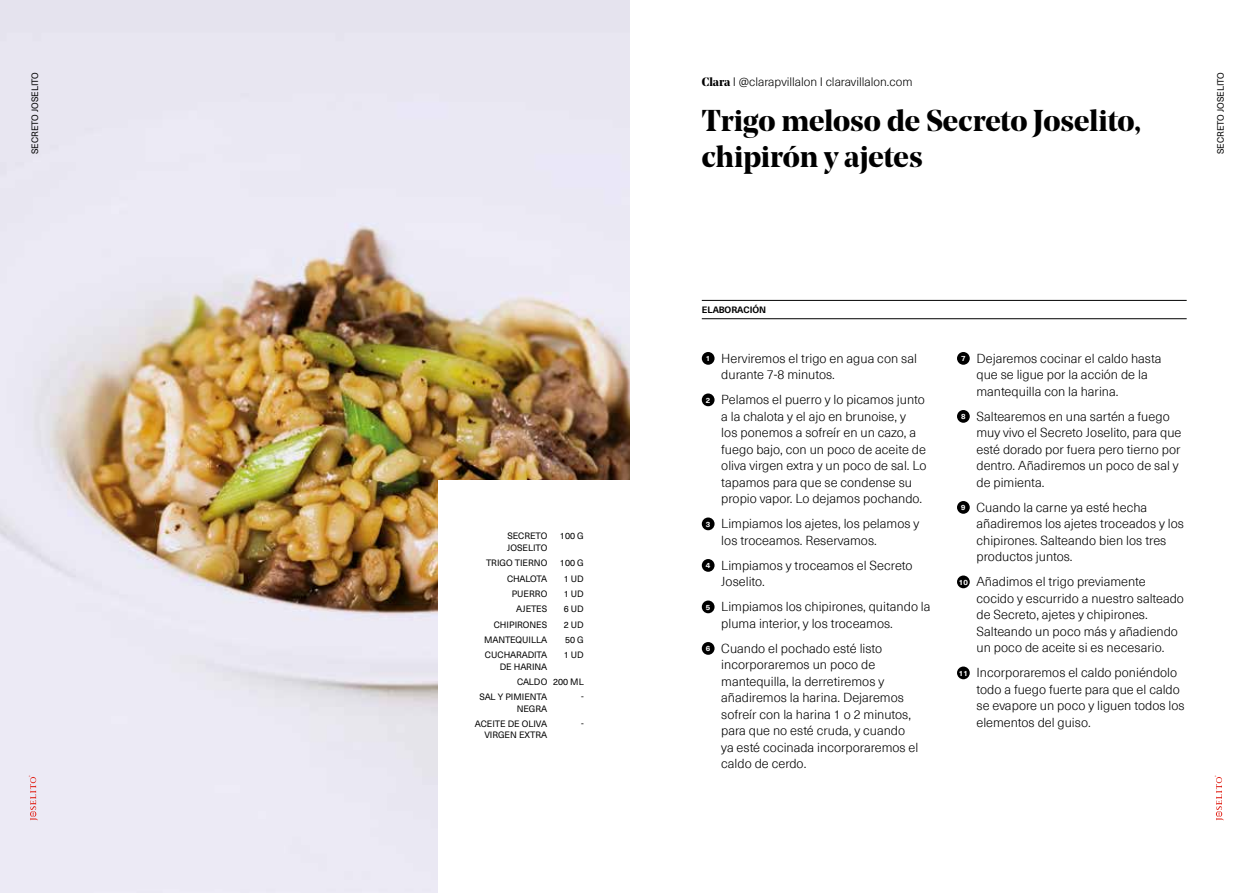
<style>
.page{position:relative;width:1259px;height:893px;background:#fff}
.page>*{position:absolute;margin:0;border:0;box-sizing:border-box;transform-origin:0 0}
.t1{font:700 30px/36px "Noe Display";color:#000}
.t2{font:300 12.75px/16.5px "Neue Haas Unica W1 G";color:#000}
.t3{font:300 12px "Neue Haas Unica W1 G";color:#000}
.t4{font:9px/11.2px "Neue Haas Unica W1 G";color:#000}
.t5{font:700 9px "Neue Haas Unica W1 G";color:#000}
.t6{font:9px "Neue Haas Unica W1 G";letter-spacing:-.025em;color:#000}
.s1{font-family:"Noe Display";font-weight:700}
.s2{font-weight:700;font-size:7.5px;color:#fff}
</style>
<div class="page">
<img style="left:0;top:0;width:629px;height:893px">
<div style="left:438px;top:481px;width:191px;height:412px;background:#fff"></div>
<div style="left:702px;top:352px;width:12px;height:13px;background:#000;border-radius:50%"></div>
<div style="left:702px;top:393px;width:12px;height:13px;background:#000;border-radius:50%"></div>
<div style="left:702px;top:517px;width:12px;height:13px;background:#000;border-radius:50%"></div>
<div style="left:702px;top:559px;width:12px;height:13px;background:#000;border-radius:50%"></div>
<div style="left:702px;top:600px;width:12px;height:13px;background:#000;border-radius:50%"></div>
<div style="left:702px;top:642px;width:12px;height:13px;background:#000;border-radius:50%"></div>
<div style="left:957px;top:352px;width:12px;height:13px;background:#000;border-radius:50%"></div>
<div style="left:957px;top:410px;width:12px;height:13px;background:#000;border-radius:50%"></div>
<div style="left:957px;top:501px;width:12px;height:13px;background:#000;border-radius:50%"></div>
<div style="left:957px;top:575px;width:12px;height:13px;background:#000;border-radius:50%"></div>
<div style="left:957px;top:666px;width:12px;height:13px;background:#000;border-radius:50%"></div>
<hr style="left:702px;top:318px;width:484px;height:1px;background:#000">
<hr style="left:702px;top:300px;width:484px;height:1px;background:#000">
<svg style="left:29px;top:775px;width:9px;height:46px"></svg>
<svg style="left:1214px;top:775px;width:10px;height:46px"></svg>
<p class="t4" style="left:29px;top:154px;width:83px;rotate:-90deg">SECRETO JOSELITO</p>
<p class="t4" style="left:1214px;top:154px;width:83px;rotate:-90deg">SECRETO JOSELITO</p>
<p class="t3" style="left:702px;top:72px;width:212px"><span class="s1">Clara</span> I @clarapvillalon I claravillalon.com</p>
<h1 class="t1" style="left:702px;top:102px;width:441px">Trigo meloso de Secreto Joselito, chipirón y ajetes</h1>
<p class="t4" style="left:507px;top:530px;width:42px">SECRETO<br>JOSELITO</p>
<p class="t4" style="left:560px;top:530px;width:25px">100 G</p>
<p class="t4" style="left:486px;top:557px;width:63px">TRIGO TIERNO</p>
<p class="t4" style="left:560px;top:557px;width:25px">100 G</p>
<p class="t6" style="left:507px;top:571px;width:42px">CHALOTA</p>
<p class="t4" style="left:564px;top:572px;width:21px">1 UD</p>
<p class="t4" style="left:512px;top:587px;width:37px">PUERRO</p>
<p class="t4" style="left:564px;top:587px;width:21px">1 UD</p>
<p class="t4" style="left:516px;top:603px;width:33px">AJETES</p>
<p class="t4" style="left:564px;top:603px;width:21px">6 UD</p>
<p class="t4" style="left:494px;top:618px;width:55px">CHIPIRONES</p>
<p class="t4" style="left:564px;top:618px;width:21px">2 UD</p>
<p class="t4" style="left:484px;top:634px;width:64px">MANTEQUILLA</p>
<p class="t4" style="left:565px;top:634px;width:20px">50 G</p>
<p class="t4" style="left:485px;top:649px;width:64px;text-align:right">CUCHARADITA<br>DE HARINA</p>
<p class="t4" style="left:564px;top:649px;width:21px">1 UD</p>
<p class="t4" style="left:479px;top:674px;width:106px;line-height:15.5px;text-indent:38px">CALDO 200 ML<br>SAL Y PIMIENTA</p>
<p class="t4" style="left:475px;top:700px;width:74px;line-height:15.5px;text-align:right">NEGRA<br>ACEITE DE OLIVA</p>
<p class="t4" style="left:484px;top:729px;width:64px">VIRGEN EXTRA</p>
<p class="t5" style="left:702px;top:302px;width:66px">ELABORACIÓN</p>
<p class="t2" style="left:721px;top:349px;width:197px;text-indent:-15px"><span class="s2">1</span> Herviremos el trigo en agua con sal durante 7-8 minutos.</p>
<p class="t2" style="left:721px;top:390px;width:207px;text-indent:-15px"><span class="s2">2</span> Pelamos el puerro y lo picamos junto a la chalota y el ajo en brunoise, y<br>los ponemos a sofreír en un cazo, a fuego bajo, con un poco de aceite de oliva virgen extra y un poco de sal. Lo tapamos para que se condense su propio vapor. Lo dejamos pochando.</p>
<p class="t2" style="left:721px;top:514px;width:199px;text-indent:-15px"><span class="s2">3</span> Limpiamos los ajetes, los pelamos y los troceamos. Reservamos.</p>
<p class="t2" style="left:721px;top:556px;width:193px;text-indent:-15px"><span class="s2">4</span> Limpiamos y troceamos el Secreto<br>Joselito.</p>
<p class="t2" style="left:721px;top:597px;width:211px;text-indent:-15px"><span class="s2">5</span> Limpiamos los chipirones, quitando la pluma interior, y los troceamos.</p>
<p class="t2" style="left:721px;top:639px;width:199px;text-indent:-15px"><span class="s2">6</span> Cuando el pochado esté listo incorporaremos un poco de mantequilla, la derretiremos y añadiremos la harina. Dejaremos sofreír con la harina 1 o 2 minutos, para que no esté cruda, y cuando ya esté cocinada incorporaremos el caldo de cerdo.</p>
<p class="t2" style="left:976px;top:349px;width:187px;text-indent:-15px"><span class="s2">7</span> Dejaremos cocinar el caldo hasta que se ligue por la acción de la mantequilla con la harina.</p>
<p class="t2" style="left:976px;top:407px;width:206px;text-indent:-15px"><span class="s2">8</span> Saltearemos en una sartén a fuego muy vivo el Secreto Joselito, para que esté dorado por fuera pero tierno por dentro. Añadiremos un poco de sal y de pimienta.</p>
<p class="t2" style="left:976px;top:498px;width:209px;text-indent:-15px"><span class="s2">9</span> Cuando la carne ya esté hecha añadiremos los ajetes troceados y los chipirones. Salteando bien los tres productos juntos.</p>
<p class="t2" style="left:976px;top:572px;width:209px;text-indent:-18px"><span class="s2">10</span> Añadimos el trigo previamente cocido y escurrido a nuestro salteado de Secreto, ajetes y chipirones.<br>Salteando un poco más y añadiendo un poco de aceite si es necesario.</p>
<p class="t2" style="left:976px;top:663px;width:210px;text-indent:-18px"><span class="s2">11</span> Incorporaremos el caldo poniéndolo todo a fuego fuerte para que el caldo se evapore un poco y liguen todos los elementos del guiso.</p>
</div>
